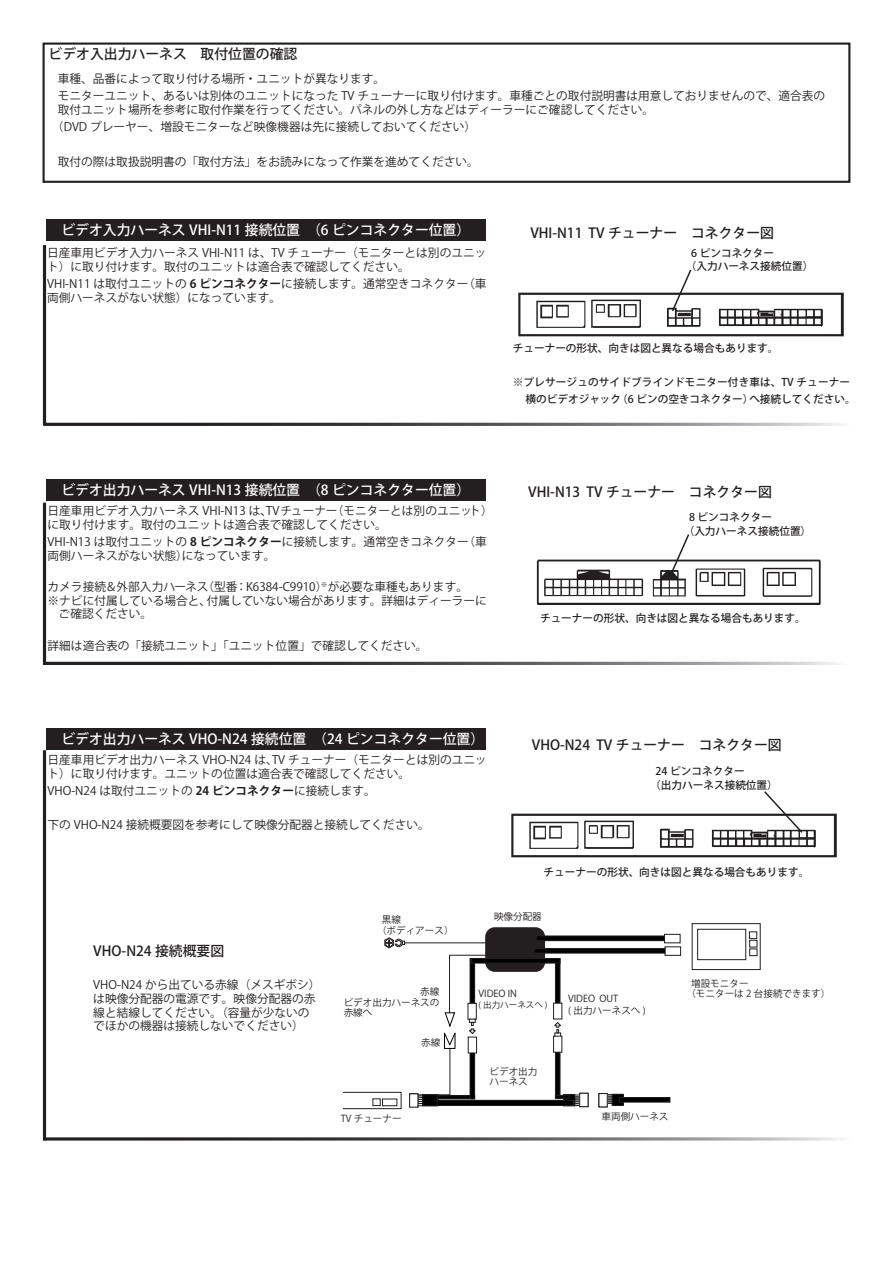
<style>
.page{position:relative;width:893px;height:1263px;background:#fff}
.page>*{position:absolute;margin:0;border:0;box-sizing:border-box;transform-origin:0 0}
.t1{font:500 13.8px "Koz Go Pro";color:#fff}
.t2{font:500 13.8px "Koz Go Pro";color:#231f20}
.t3{font:11.7px/13.8px "Koz Go Pro";color:#231f20}
.t4{font:500 10.65px/13.8px "Koz Go Pro";color:#231f20}
.t5{font:9.6px/10.6px "Koz Go Pro";color:#231f20}
.t6{font:8.55px "Koz Go Pro";color:#231f20}
.s1{font-weight:700}
</style>
<div class="page">
<div style="left:43px;top:43px;width:807px;height:140px;border:2px solid #231f20"></div>
<svg style="left:681px;top:269px;width:11px;height:20px"></svg>
<svg style="left:764px;top:791px;width:19px;height:19px"></svg>
<img style="left:518px;top:289px;width:326px;height:48px">
<img style="left:511px;top:810px;width:326px;height:48px">
<div style="left:409px;top:1093px;width:9px;height:15px;border:1px solid #231f20"></div>
<div style="left:437px;top:1095px;width:38px;height:4px;border:1px solid #231f20"></div>
<svg style="left:697px;top:928px;width:61px;height:33px"></svg>
<div style="left:692px;top:923px;width:68px;height:47px;border:1px solid #231f20"></div>
<div style="left:698px;top:929px;width:48px;height:31px;background:#fff"></div>
<div style="left:697px;top:929px;width:49px;height:31px;border:1px solid #231f20"></div>
<div style="left:749px;top:932px;width:8px;height:6px;background:#fff"></div>
<div style="left:749px;top:931px;width:8px;height:8px;border:1px solid #231f20"></div>
<div style="left:750px;top:940px;width:7px;height:7px;background:#fff"></div>
<div style="left:749px;top:940px;width:8px;height:7px;border:1px solid #231f20"></div>
<div style="left:750px;top:949px;width:7px;height:7px;background:#fff"></div>
<div style="left:749px;top:949px;width:8px;height:7px;border:1px solid #231f20"></div>
<svg style="left:344px;top:1092px;width:57px;height:17px"></svg>
<div style="left:382px;top:1099px;width:15px;height:7px;background:#fff"></div>
<div style="left:382px;top:1099px;width:15px;height:7px;border:1px solid #231f20"></div>
<div style="left:373px;top:1099px;width:7px;height:6px;background:#fff"></div>
<div style="left:373px;top:1098px;width:7px;height:8px;border:1px solid #231f20"></div>
<svg style="left:575px;top:1094px;width:4px;height:12px"></svg>
<div style="left:579px;top:1093px;width:10px;height:14px;border:1px solid #231f20"></div>
<div style="left:563px;top:1095px;width:12px;height:11px;background:#000"></div>
<div style="left:563px;top:1094px;width:12px;height:12px;border:1px solid #231f20"></div>
<div style="left:470px;top:1052px;width:5px;height:47px;background:#000"></div>
<div style="left:470px;top:1052px;width:5px;height:47px;border:1px solid #231f20"></div>
<div style="left:555px;top:1052px;width:5px;height:46px;background:#000"></div>
<div style="left:555px;top:1052px;width:5px;height:47px;border:1px solid #231f20"></div>
<div style="left:553px;top:1036px;width:9px;height:16px;border:1px solid #231f20"></div>
<div style="left:468px;top:1037px;width:9px;height:16px;border:1px solid #231f20"></div>
<svg style="left:554px;top:1022px;width:7px;height:14px"></svg>
<div style="left:486px;top:928px;width:58px;height:43px;background:#231f20;border-radius:9px"></div>
<div style="left:485px;top:927px;width:60px;height:44px;border:1px solid #231f20;border-radius:9px"></div>
<div style="left:468px;top:1003px;width:9px;height:16px;border:1px solid #231f20"></div>
<div style="left:470px;top:958px;width:5px;height:45px;background:#000"></div>
<div style="left:470px;top:958px;width:5px;height:45px;border:1px solid #231f20"></div>
<div style="left:553px;top:1003px;width:9px;height:16px;border:1px solid #231f20"></div>
<div style="left:555px;top:959px;width:5px;height:44px;background:#000"></div>
<div style="left:555px;top:959px;width:5px;height:44px;border:1px solid #231f20"></div>
<svg style="left:469px;top:1019px;width:7px;height:15px"></svg>
<div style="left:471px;top:958px;width:89px;height:5px;background:#000"></div>
<div style="left:471px;top:958px;width:89px;height:5px;border:1px solid #231f20"></div>
<div style="left:665px;top:946px;width:16px;height:9px;border:1px solid #231f20"></div>
<div style="left:535px;top:948px;width:130px;height:5px;background:#000"></div>
<div style="left:534px;top:948px;width:131px;height:5px;border:1px solid #231f20"></div>
<div style="left:664px;top:934px;width:16px;height:9px;border:1px solid #231f20"></div>
<div style="left:536px;top:936px;width:128px;height:5px;background:#000"></div>
<div style="left:536px;top:936px;width:129px;height:5px;border:1px solid #231f20"></div>
<svg style="left:608px;top:1094px;width:4px;height:10px"></svg>
<div style="left:598px;top:1093px;width:10px;height:14px;border:1px solid #231f20"></div>
<div style="left:612px;top:1094px;width:11px;height:11px;background:#000"></div>
<div style="left:612px;top:1094px;width:12px;height:12px;border:1px solid #231f20"></div>
<div style="left:619px;top:1097px;width:51px;height:5px;background:#000"></div>
<div style="left:619px;top:1097px;width:51px;height:5px;border:1px solid #231f20"></div>
<hr style="left:450px;top:955px;width:67px;height:1px;background:#231f20">
<hr style="left:404px;top:942px;width:86px;height:1px;background:#231f20">
<svg style="left:384px;top:937px;width:21px;height:11px"></svg>
<hr style="left:449px;top:955px;width:1px;height:66px;background:#231f20">
<div style="left:437px;top:1100px;width:137px;height:5px;background:#000"></div>
<div style="left:437px;top:1100px;width:137px;height:6px;border:1px solid #231f20"></div>
<div style="left:555px;top:1095px;width:14px;height:4px;border:1px solid #231f20"></div>
<svg style="left:417px;top:1094px;width:33px;height:12px"></svg>
<hr style="left:450px;top:1049px;width:1px;height:46px;background:#231f20">
<svg style="left:444px;top:1012px;width:12px;height:37px"></svg>
<div style="left:46px;top:728px;width:439px;height:21px;background:#231f20"></div>
<hr style="left:43px;top:750px;width:3px;height:390px;background:#231f20">
<hr style="left:44px;top:1137px;width:810px;height:3px;background:#fff">
<div style="left:46px;top:220px;width:439px;height:21px;background:#231f20"></div>
<hr style="left:43px;top:245px;width:3px;height:180px;background:#231f20">
<hr style="left:44px;top:423px;width:810px;height:3px;background:#fff">
<svg style="left:677px;top:534px;width:13px;height:24px"></svg>
<img style="left:536px;top:558px;width:285px;height:47px">
<div style="left:46px;top:479px;width:439px;height:22px;background:#231f20"></div>
<hr style="left:43px;top:503px;width:3px;height:162px;background:#231f20">
<hr style="left:44px;top:662px;width:806px;height:3px;background:#fff">
<p class="t2" style="left:49px;top:45px;width:250px">ビデオ入出力ハーネス　取付位置の確認</p>
<p class="t3" style="left:58px;top:71px;width:769px;line-height:17.2px">車種、品番によって取り付ける場所・ユニットが異なります。<br>モニターユニット、あるいは別体のユニットになった TV チューナーに取り付けます。車種ごとの取付説明書は用意しておりませんので、適合表の</p>
<p class="t3" style="left:52px;top:102px;width:604px;line-height:17.2px;text-indent:6px">取付ユニット場所を参考に取付作業を行ってください。パネルの外し方などはディーラーにご確認してください。（DVD プレーヤー、増設モニターなど映像機器は先に接続しておいてください(</p>
<p class="t3" style="left:58px;top:155px;width:422px">取付の際は取扱説明書の「取付方法」をお読みになって作業を進めてください。</p>
<p class="t1" style="left:61px;top:221px;width:410px">ビデオ入力ハーネス VHI N- 11 接続位置　（6 ピンコネクター位置(</p>
<p class="t3" style="left:47px;top:246px;width:441px">日産車用ビデオ入力ハーネス VHI N- 11 は、TV チューナー（モニターとは別のユニット）に取り付けます。取付のユニットは適合表で確認してください。</p>
<p class="t3" style="left:463px;top:277px;width:25px">（車</p>
<p class="t3" style="left:47px;top:277px;width:423px">VHI N- 11 は取付ユニットの <span class="s1">6 ピンコネクター</span>に接続します。通常空きコネクター両側ハーネスがない状態）になっています。</p>
<p class="t2" style="left:530px;top:224px;width:245px">VHI N- 11 TV チューナー　コネクター図</p>
<p class="t4" style="left:686px;top:246px;width:129px;text-indent:5px">6 ピンコネクター<br>（入力ハーネス接続位置(</p>
<p class="t4" style="left:513px;top:342px;width:267px">チューナーの形状、向きは図と異なる場合もあります。</p>
<p class="t4" style="left:749px;top:374px;width:108px;line-height:17px;text-indent:-237px">※プレサージュのサイドブラインドモニター付き車は、TV チューナーへ接続してください。</p>
<p class="t4" style="left:526px;top:393px;width:97px">横のビデオジャック</p>
<p class="t4" style="left:617px;top:393px;width:138px">（6 ピンの空きコネクター）</p>
<p class="t1" style="left:61px;top:481px;width:410px">ビデオ出力ハーネス VHI N- 13 接続位置　（8 ピンコネクター位置(</p>
<p class="t3" style="left:48px;top:504px;width:341px">日産車用ビデオ入力ハーネス VHI N- 13 は、<br>に取り付けます。取付のユニットは適合表で確認してください。</p>
<p class="t3" style="left:332px;top:504px;width:162px">（モニターとは別のユニット(</p>
<p class="t3" style="left:266px;top:504px;width:73px">TVチューナー</p>
<p class="t3" style="left:182px;top:535px;width:288px;text-indent:-134px">VHI N- 13 は取付ユニットの <span class="s1">8 ピンコネクター</span>に接続します。通常空きコネクターになっています。</p>
<p class="t3" style="left:463px;top:535px;width:25px">（車</p>
<p class="t3" style="left:48px;top:549px;width:142px">両側ハーネスがない状態）</p>
<p class="t3" style="left:235px;top:580px;width:234px">：K6384-C9910）<sup>※</sup>が必要な車種もあります。</p>
<p class="t3" style="left:207px;top:580px;width:282px;text-indent:-159px">カメラ接続＆外部入力ハーネス<br>付属していない場合があります。詳細はディーラーに</p>
<p class="t3" style="left:202px;top:580px;width:37px">（型番</p>
<p class="t3" style="left:59px;top:594px;width:154px;text-indent:-11px">※ナビに付属している場合と、ご確認ください。</p>
<p class="t3" style="left:48px;top:639px;width:382px">詳細は適合表の「接続ユニット」「ユニット位置」で確認してください。</p>
<p class="t2" style="left:528px;top:483px;width:245px">VHI N- 13 TV チューナー　コネクター図</p>
<p class="t4" style="left:684px;top:511px;width:129px;text-indent:5px">8 ピンコネクター<br>（入力ハーネス接続位置(</p>
<p class="t4" style="left:540px;top:612px;width:267px">チューナーの形状、向きは図と異なる場合もあります。</p>
<p class="t1" style="left:61px;top:730px;width:424px">ビデオ出力ハーネス VHO N- 24 接続位置　（24 ピンコネクター位置(</p>
<p class="t3" style="left:48px;top:753px;width:364px">日産車用ビデオ出力ハーネス VHO N- 24 は、<br>ト）に取り付けます。ユニットの位置は適合表で確認してください。</p>
<p class="t3" style="left:48px;top:784px;width:330px">VHO N- 24 は取付ユニットの <span class="s1">24 ピンコネクター</span>に接続します。</p>
<p class="t3" style="left:48px;top:818px;width:384px">下の VHO N- 24 接続概要図を参考にして映像分配器と接続してください。</p>
<p class="t3" style="left:272px;top:753px;width:216px">TV チューナー（モニターとは別のユニッ</p>
<p class="t2" style="left:532px;top:736px;width:251px">VHO N- 24 TV チューナー　コネクター図</p>
<p class="t4" style="left:650px;top:765px;width:129px;text-indent:5px">24 ピンコネクター<br>（出力ハーネス接続位置(</p>
<p class="t5" style="left:377px;top:915px;width:78px;text-indent:5px">黒線<br>（ボディアース(</p>
<p class="t4" style="left:544px;top:866px;width:267px">チューナーの形状、向きは図と異なる場合もあります。</p>
<p class="t5" style="left:494px;top:911px;width:49px">映像分配器</p>
<p class="t2" style="left:93px;top:942px;width:132px">VHO N- 24 接続概要図</p>
<p class="t3" style="left:93px;top:978px;width:229px">VHO N- 24 から出ている赤線（メスギボシ(は映像分配器の電源です。映像分配器の赤線と結線してください。（容量が少ないのでほかの機器は接続しないでください(</p>
<p class="t5" style="left:344px;top:986px;width:97px;text-align:justify;text-indent:77px">赤線ビデオ出力ハーネスの赤線へ</p>
<p class="t5" style="left:421px;top:1037px;width:21px">赤線</p>
<p class="t5" style="left:341px;top:1113px;width:62px">TV チューナー</p>
<p class="t5" style="left:479px;top:988px;width:40px">VIDEO IN</p>
<p class="t6" style="left:479px;top:999px;width:71px">( 出力ハーネスへ )</p>
<p class="t5" style="left:490px;top:1067px;width:49px;line-height:9.6px">ビデオ出力ハーネス</p>
<p class="t5" style="left:568px;top:993px;width:28px">VIDEO</p>
<p class="t5" style="left:600px;top:993px;width:20px">OUT</p>
<p class="t5" style="left:568px;top:1005px;width:79px">( 出力ハーネスへ (</p>
<p class="t5" style="left:601px;top:1111px;width:68px">車両側ハーネス</p>
<p class="t5" style="left:686px;top:978px;width:145px;text-indent:5px">増設モニター<br>（モニターは 2 台接続できます(</p>
</div>
